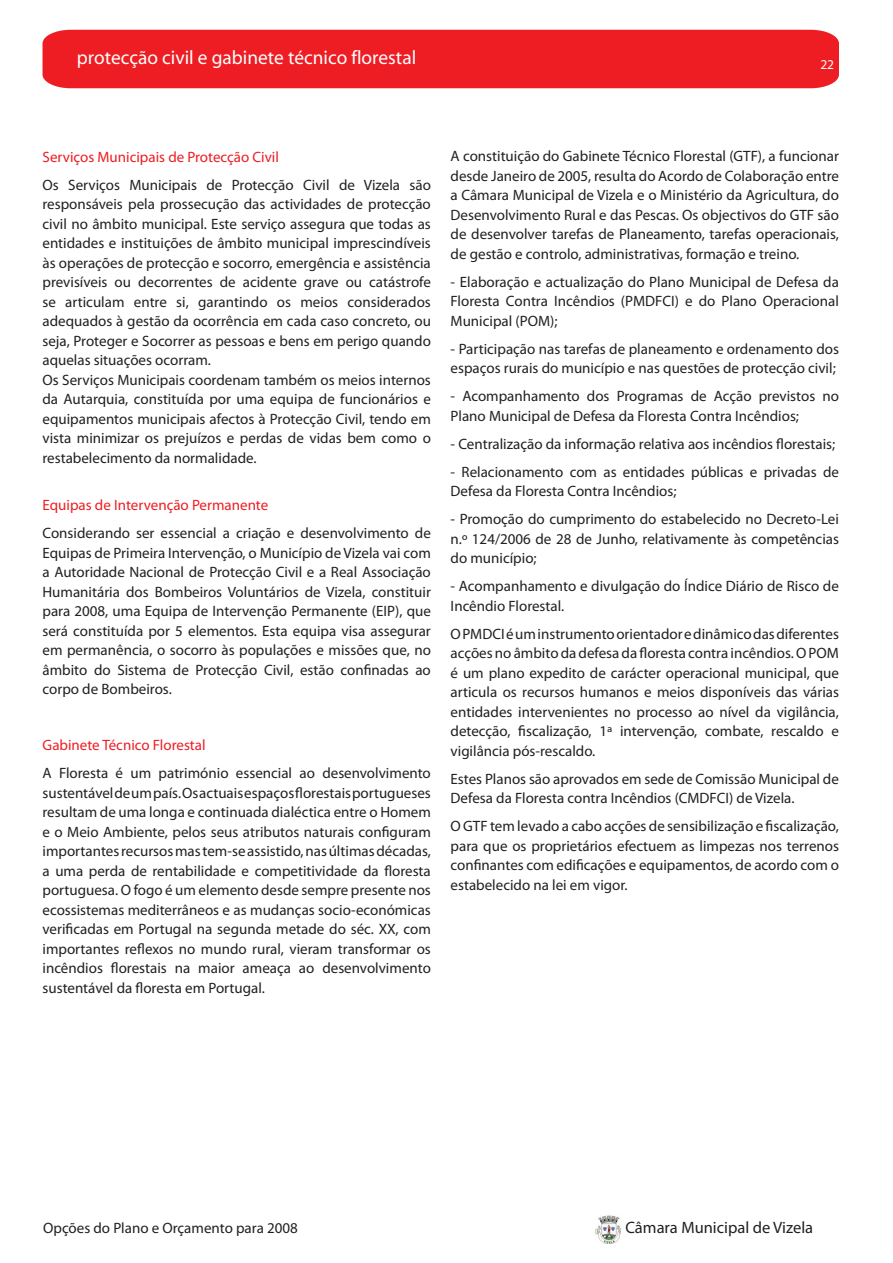
<style>
.page{position:relative;width:893px;height:1263px;background:#fff}
.page>*{position:absolute;margin:0;border:0;box-sizing:border-box;transform-origin:0 0}
.t1{font:22.5px "Myriad Pro";color:#fff;scale:.89 1}
.t2{font:19.5px "Myriad";color:#fff}
.t3{font:16.5px "Myriad Pro";color:#231f20}
.t4{font:15px/19.5px "Myriad Pro";color:#231f20;text-align:justify}
.t5{font:15px "Myriad Pro";color:#ee1d23}
.t6{font:13.5px "Myriad Pro";color:#fff}
.s1{font-family:"Myriad Pro";font-size:22.5px}
</style>
<div class="page">
<img style="left:595px;top:1215px;width:26px;height:28px">
<div style="left:43px;top:30px;width:796px;height:58px;background:#ee1d23"></div>
<h2 class="t2" style="left:63px;top:48px;width:355px"><span class="s1">in</span>protecção civil e gabinete técnico florestal</h2>
<h1 class="t1" style="left:84px;top:45px;width:15px">tr</h1>
<p class="t6" style="left:820px;top:56px;width:15px">22</p>
<p class="t5" style="left:43px;top:147px;width:238px">Serviços Municipais de Protecção Civil</p>
<p class="t4" style="left:43px;top:174px;width:390px;text-align:left">Os Serviços Municipais de Protecção Civil de Vizela são responsáveis pela prossecução das actividades de protecção civil no âmbito municipal. Este serviço assegura que todas as entidades e instituições de âmbito municipal imprescindíveis às operações de protecção e socorro, emergência e assistência previsíveis ou decorrentes de acidente grave ou catástrofe se articulam entre si, garantindo os meios considerados adequados à gestão da ocorrência em cada caso concreto, ou seja, Proteger e Socorrer as pessoas e bens em perigo quando aquelas situações ocorram.<br>Os Serviços Municipais coordenam também os meios internos da Autarquia, constituída por uma equipa de funcionários e equipamentos municipais afectos à Protecção Civil, tendo em vista minimizar os prejuízos e perdas de vidas bem como o restabelecimento da normalidade.</p>
<p class="t5" style="left:43px;top:496px;width:227px">Equipas de Intervenção Permanente</p>
<p class="t4" style="left:43px;top:523px;width:390px">Considerando ser essencial a criação e desenvolvimento de Equipas de Primeira Intervenção, o Município de Vizela vai com a Autoridade Nacional de Protecção Civil e a Real Associação Humanitária dos Bombeiros Voluntários de Vizela, constituir para 2008, uma Equipa de Intervenção Permanente (EIP), que será constituída por 5 elementos. Esta equipa visa assegurar em permanência, o socorro às populações e missões que, no âmbito do Sistema de Protecção Civil, estão confinadas ao corpo de Bombeiros.</p>
<p class="t5" style="left:43px;top:736px;width:165px">Gabinete Técnico Florestal</p>
<p class="t4" style="left:43px;top:763px;width:390px">A Floresta é um património essencial ao desenvolvimento sustentável de um país. Os actuais espaços florestais portugueses resultam de uma longa e continuada dialéctica entre o Homem e o Meio Ambiente, pelos seus atributos naturais configuram importantes recursos mas tem-se assistido, nas últimas décadas, a uma perda de rentabilidade e competitividade da floresta portuguesa. O fogo é um elemento desde sempre presente nos ecossistemas mediterrâneos e as mudanças socio-económicas verificadas em Portugal na segunda metade do séc. XX, com importantes reflexos no mundo rural, vieram transformar os incêndios florestais na maior ameaça ao desenvolvimento sustentável da floresta em Portugal.</p>
<p class="t4" style="left:451px;top:146px;width:390px">A constituição do Gabinete Técnico Florestal (GTF), a funcionar desde Janeiro de 2005, resulta do Acordo de Colaboração entre a Câmara Municipal de Vizela e o Ministério da Agricultura, do Desenvolvimento Rural e das Pescas. Os objectivos do GTF são de desenvolver tarefas de Planeamento, tarefas operacionais, de gestão e controlo, administrativas, formação e treino.</p>
<p class="t4" style="left:451px;top:272px;width:390px">- Elaboração e actualização do Plano Municipal de Defesa da Floresta Contra Incêndios (PMDFCI) e do Plano Operacional Municipal (POM);</p>
<p class="t4" style="left:451px;top:339px;width:390px">- Participação nas tarefas de planeamento e ordenamento dos espaços rurais do município e nas questões de protecção civil;</p>
<p class="t4" style="left:451px;top:386px;width:390px">- Acompanhamento dos Programas de Acção previstos no<br>Plano Municipal de Defesa da Floresta Contra Incêndios;</p>
<p class="t4" style="left:451px;top:434px;width:386px">- Centralização da informação relativa aos incêndios florestais;</p>
<p class="t4" style="left:451px;top:462px;width:390px">- Relacionamento com as entidades públicas e privadas de<br>Defesa da Floresta Contra Incêndios;</p>
<p class="t4" style="left:451px;top:509px;width:390px">- Promoção do cumprimento do estabelecido no Decreto-Lei n.º 124/2006 de 28 de Junho, relativamente às competências do município;</p>
<p class="t4" style="left:451px;top:576px;width:390px">- Acompanhamento e divulgação do Índice Diário de Risco de<br>Incêndio Florestal.</p>
<p class="t4" style="left:451px;top:624px;width:390px">O PMDCI é um instrumento orientador e dinâmico das diferentes acções no âmbito da defesa da floresta contra incêndios. O POM é um plano expedito de carácter operacional municipal, que articula os recursos humanos e meios disponíveis das várias entidades intervenientes no processo ao nível da vigilância, detecção, fiscalização, 1ª intervenção, combate, rescaldo e vigilância pós-rescaldo.</p>
<p class="t4" style="left:451px;top:769px;width:390px">Estes Planos são aprovados em sede de Comissão Municipal de<br>Defesa da Floresta contra Incêndios (CMDFCI) de Vizela.</p>
<p class="t4" style="left:451px;top:816px;width:390px">O GTF tem levado a cabo acções de sensibilização e fiscalização, para que os proprietários efectuem as limpezas nos terrenos confinantes com edificações e equipamentos, de acordo com o estabelecido na lei em vigor.</p>
<p class="t4" style="left:43px;top:1218px;width:256px">Opções do Plano e Orçamento para 2008</p>
<p class="t3" style="left:625px;top:1217px;width:189px">Câmara Municipal de Vizela</p>
</div>
